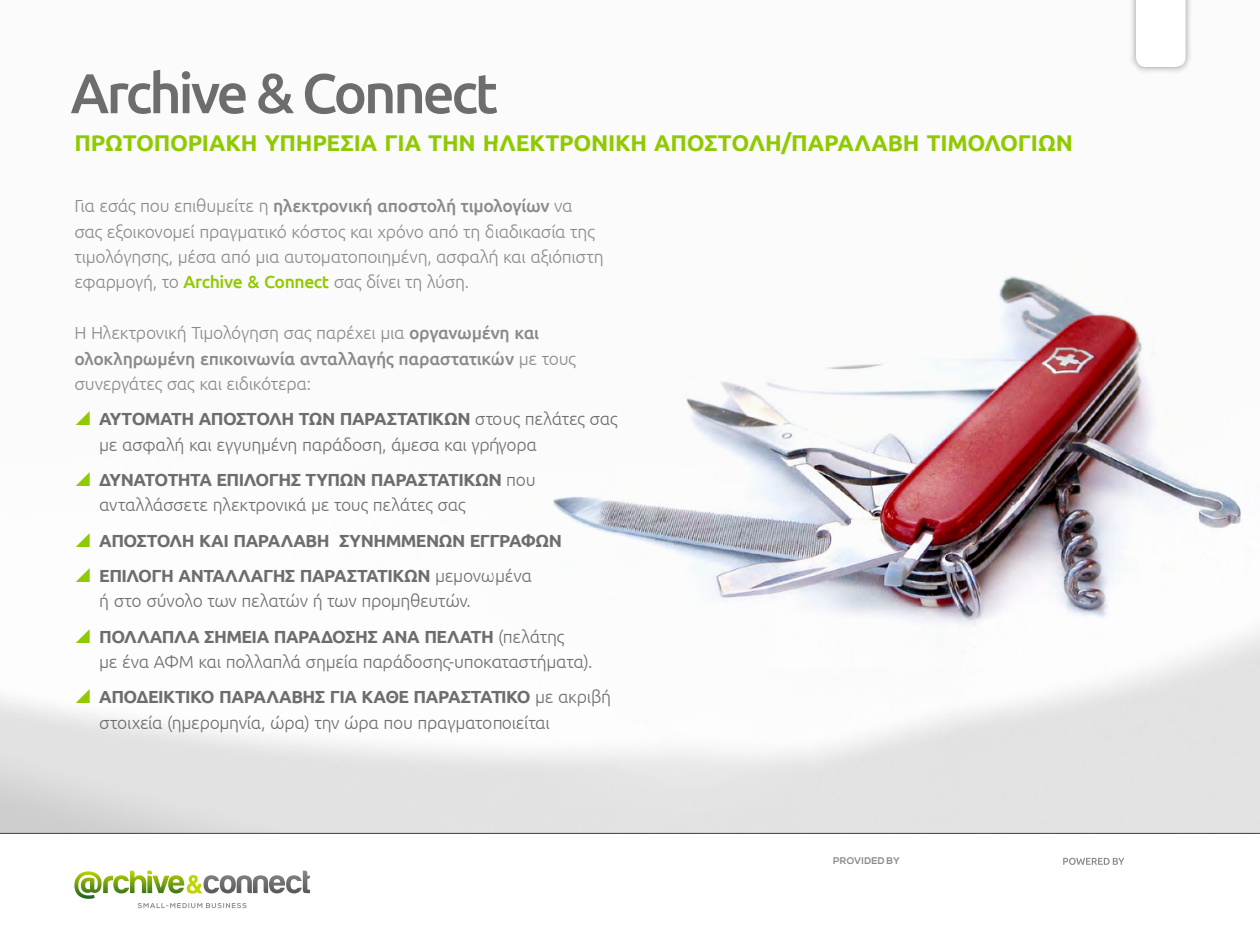
<style>
.page{position:relative;width:1260px;height:945px;background:#fff}
.page>*{position:absolute;margin:0;border:0;box-sizing:border-box;transform-origin:0 0}
.t1{font:500 56px "Ubuntu";letter-spacing:-.06em;color:#6d6d6d}
.t2{font:700 22.75px "Ubuntu";letter-spacing:-.015em;color:#8fc900}
.t3{font:300 17.5px/25.4px "Ubuntu";letter-spacing:-.02em;color:#8a8a8a}
.t4{font:300 17.5px/25.4px "Ubuntu";letter-spacing:-.02em;color:#6d6d6d}
.t5{font:700 17.5px/35.4px "Ubuntu";letter-spacing:-.03em;color:#6d6d6d}
.t6{font:700 9.62px "Nexa";letter-spacing:.02em;color:#8c8c8c}
.s1{font-weight:500}
.s2{font-weight:500;color:#8fc900}
.s3{font-weight:700}
.s4{font-weight:300}
</style>
<div class="page">
<hr style="left:0;top:833px;width:1260px;height:1px;background:#414042">
<svg style="left:1063px;top:858px;width:61px;height:7px"></svg>
<svg style="left:74px;top:871px;width:236px;height:37px"></svg>
<div style="left:1129px;top:0;width:64px;height:74px;background:#000;opacity:.4"></div>
<svg style="left:1136px;top:0;width:50px;height:67px"></svg>
<img style="left:494px;top:143px;width:766px;height:653px">
<h1 class="t1" style="left:71px;top:58px;width:429px">Archive &amp; Connect</h1>
<h2 class="t2" style="left:74px;top:129px;width:16px">ΠΡΩΤ</h2>
<h2 class="t2" style="left:136px;top:129px;width:66px">ΟΠΟΡΙΑΚ</h2>
<h2 class="t2" style="left:241px;top:129px;width:157px">Η ΥΠΗΡΕΣΙΑ ΓΙΑ</h2>
<h2 class="t2" style="left:428px;top:129px;width:117px">ΤΗΝ ΗΛΕΚΤΡ</h2>
<h2 class="t2" style="left:574px;top:129px;width:234px">ΟΝΙΚΗ ΑΠ ΟΣΤΟΛΗ/ΠΑΡΑ</h2>
<h2 class="t2" style="left:855px;top:129px;width:178px">ΛΑΒΗ ΤΙ ΜΟΛΟΓΙΩΝ</h2>
<p class="t3" style="left:74px;top:193px;width:531px">Για εσάς που επιθυμείτε η <span class="s1">ηλεκτρονική αποστολή τιμολογίων</span> να σας εξοικονομεί πραγματικό κόστος και χρόνο από τη διαδικασία της τιμολόγησης, μέσα από μια αυτοματοποιημένη, ασφαλή και αξιόπιστη εφαρμογή, το <span class="s2">Archive &amp; Connect</span> σας δίνει τη λύση.</p>
<p class="t3" style="left:74px;top:320px;width:503px">Η Ηλεκτρονική Τιμολόγηση σας παρέχει μια <span class="s1">οργανωμένη και ολοκληρωμένη επικοινωνία ανταλλαγής παραστατικών</span> με τους συνεργάτες σας και ειδικότερα:</p>
<p class="t5" style="left:99px;top:401px;width:171px">Αυτόματη αποστολή</p>
<p class="t4" style="left:99px;top:406px;width:520px;text-indent:200px"><span class="s3">των παραστατικών</span> στους πελάτες σας με ασφαλή και εγγυημένη παράδοση, άμεσα και γρήγορα</p>
<p class="t4" style="left:99px;top:467px;width:438px"><span class="s3">Δυνατότητα επιλο γής τύπων παραστατικών</span> που ανταλλάσσετε ηλεκτρονικά με τους πελάτες σας</p>
<p class="t5" style="left:99px;top:522px;width:71px">Αποστολή</p>
<p class="t5" style="left:199px;top:522px;width:189px">και Παραλαβή Συνημμέ</p>
<p class="t5" style="left:99px;top:522px;width:464px;text-indent:327px">νων εγγράφων<br>Επιλο γή ανταλλαγής παραστατικών <span class="s4">μεμονωμένα</span></p>
<p class="t4" style="left:99px;top:588px;width:373px">ή στο σύνολο των πελατών ή των προμηθευτών.</p>
<p class="t5" style="left:99px;top:618px;width:14px">Πολλ</p>
<p class="t5" style="left:150px;top:618px;width:66px">απλά σημεί</p>
<p class="t5" style="left:257px;top:618px;width:88px">α παράδοσης</p>
<p class="t5" style="left:382px;top:618px;width:67px">ανά πελά</p>
<p class="t4" style="left:99px;top:623px;width:495px;text-indent:372px"><span class="s3">τη</span> (πελάτης<br>με ένα ΑΦΜ και πολλαπλά σημεία παράδοσης-υποκαταστήματα).</p>
<p class="t5" style="left:99px;top:679px;width:288px">Αποδεικτικό παραλαβής για κάθε</p>
<p class="t4" style="left:99px;top:684px;width:513px;text-indent:314px"><span class="s3">παραστατικό</span> με ακριβή στοιχεία (ημερομηνία, ώρα) την ώρα που πραγματοποιείται</p>
<p class="t6" style="left:833px;top:856px;width:68px">PROVIDED BY</p>
</div>
